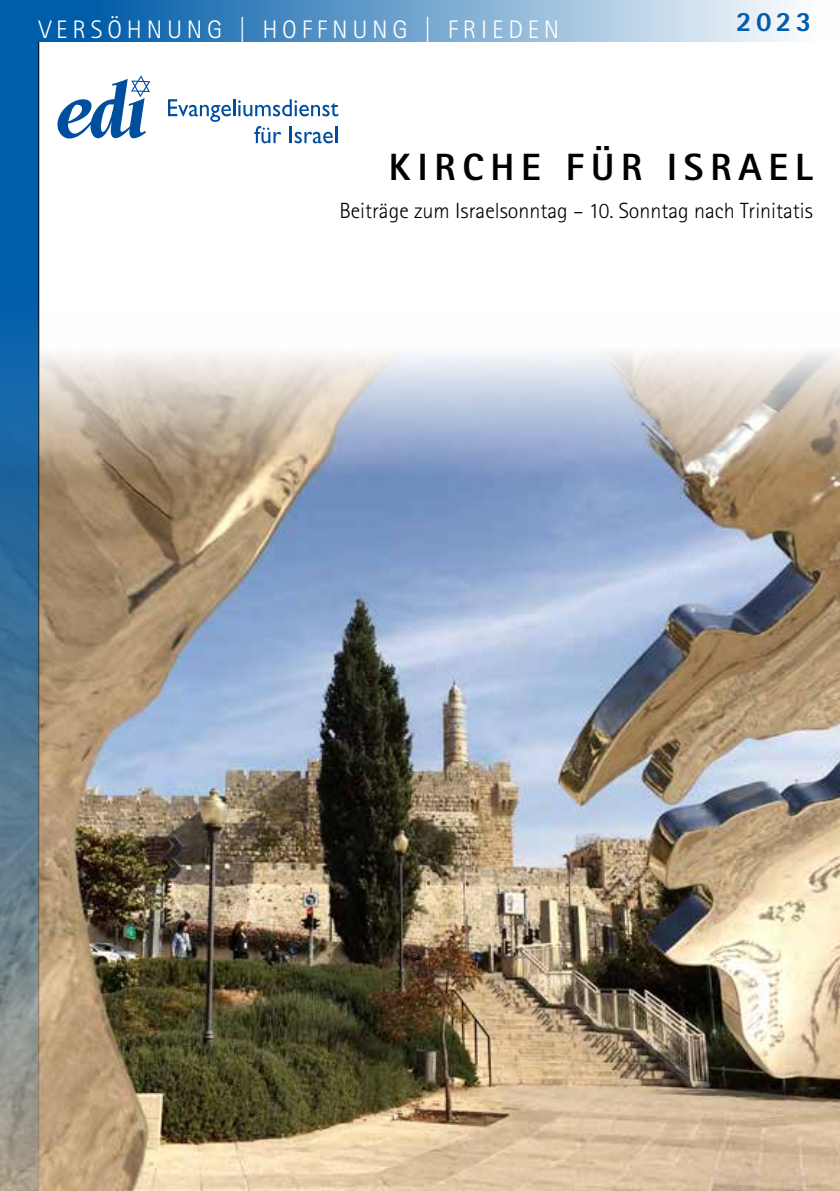
<style>
.page{position:relative;width:840px;height:1191px;background:#fff}
.page>*{position:absolute;margin:0;border:0;box-sizing:border-box;transform-origin:0 0}
.t1{font:800 38px "Rotis Sans Serif Pro";letter-spacing:.18em;color:#000}
.t2{font:800 28px "Rotis Sans Serif Pro";color:#005da9}
.t3{font:300 25.4px "Rotis Sans Serif Pro";letter-spacing:.19em;color:#fff}
.t4{font:300 22px "Rotis Sans Serif Pro";color:#000}
</style>
<div class="page">
<img style="left:39px;top:315px;width:800px;height:876px">
<svg style="left:57px;top:75px;width:93px;height:63px"></svg>
<svg style="left:168px;top:99px;width:170px;height:44px"></svg>
<svg style="left:0;top:42px;width:39px;height:1149px;background:#3f7298"></svg>
<div style="left:0;top:0;width:839px;height:42px;background:linear-gradient(to right,#004da0,#fff)"></div>
<p class="t3" style="left:39px;top:15px;width:522px">VERSÖHNUNG | HOFFNUNG | FRIEDEN</p>
<p class="t2" style="left:735px;top:4px;width:77px">2023</p>
<h1 class="t1" style="left:389px;top:143px;width:425px">KIRCHE FÜR ISRAEL</h1>
<p class="t4" style="left:339px;top:197px;width:474px">Beiträge zum Israelsonntag – 10. Sonntag nach Trinitatis</p>
</div>
